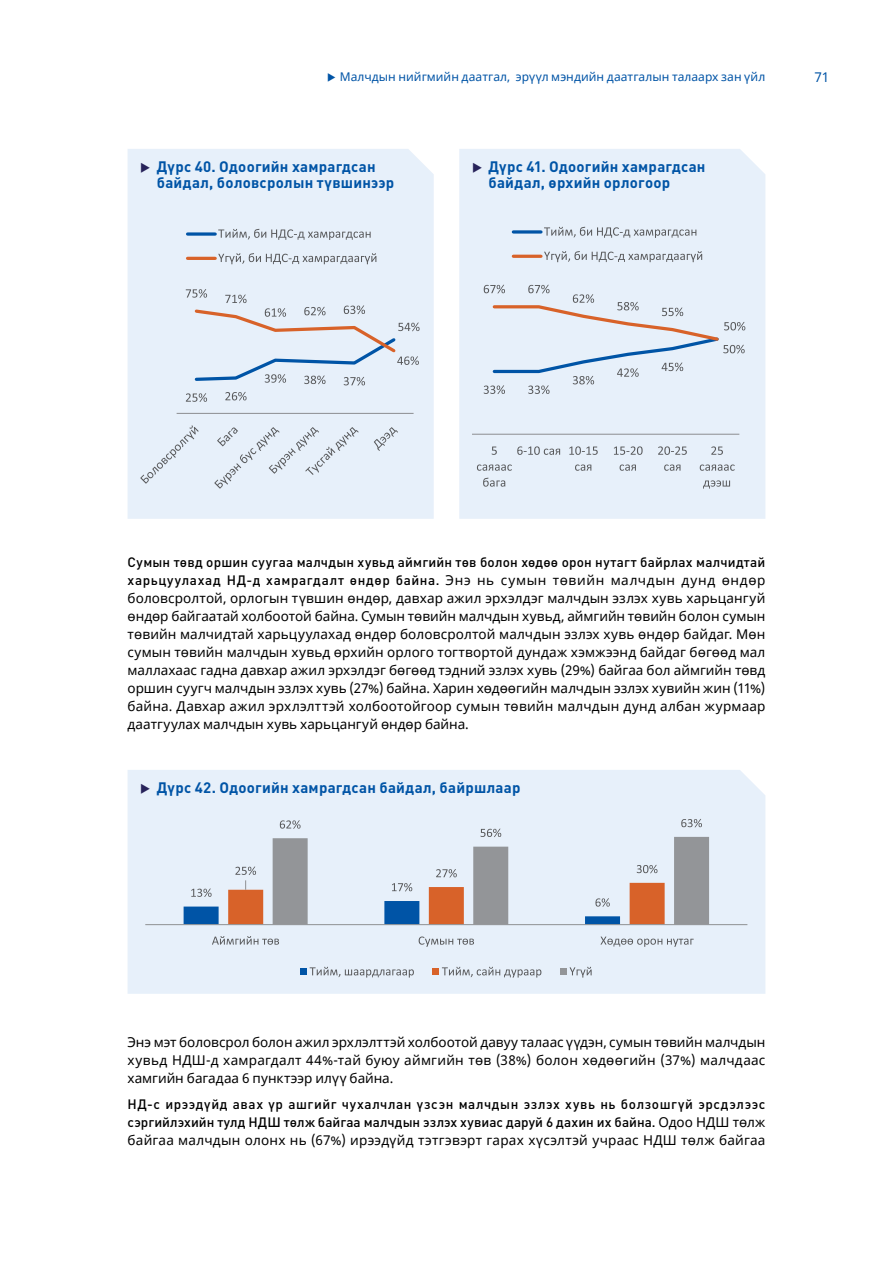
<style>
.page{position:relative;width:893px;height:1263px;background:#fff}
.page>*{position:absolute;margin:0;border:0;box-sizing:border-box;transform-origin:0 0}
.t1{font:700 15px/16.2px "DIN Pro";letter-spacing:.015em;color:#0054a6}
.t2{font:13.5px/18px "Noto Sans";letter-spacing:.015em;color:#000;text-align:justify}
.t3{font:500 13.5px/18px "DIN Pro";letter-spacing:.025em;color:#000}
.t4{font:13.5px "Noto Sans";color:#0054a6}
.t5{font:12px "Noto Sans";color:#0054a6}
.s1{font-family:"Noto Sans";font-weight:400}
</style>
<div class="page">
<div style="left:128px;top:770px;width:637px;height:224px;background:#e7f0fa"></div>
<hr style="left:145px;top:924px;width:602px;height:1px;background:#939598">
<svg style="left:184px;top:819px;width:525px;height:105px;background:#d0d1d7"></svg>
<svg style="left:212px;top:936px;width:67px;height:9px"></svg>
<svg style="left:419px;top:936px;width:55px;height:11px"></svg>
<svg style="left:600px;top:936px;width:94px;height:11px"></svg>
<div style="left:300px;top:968px;width:7px;height:7px;background:#0054a6"></div>
<svg style="left:310px;top:967px;width:104px;height:10px"></svg>
<div style="left:432px;top:968px;width:7px;height:7px;background:#d86229"></div>
<svg style="left:442px;top:967px;width:99px;height:10px"></svg>
<div style="left:559px;top:968px;width:7px;height:7px;background:#939598"></div>
<svg style="left:570px;top:967px;width:22px;height:10px"></svg>
<div style="left:128px;top:149px;width:306px;height:370px;background:#e7f0fa"></div>
<hr style="left:177px;top:413px;width:237px;height:1px;background:#939598">
<svg style="left:186px;top:393px;width:21px;height:9px"></svg>
<svg style="left:225px;top:392px;width:22px;height:8px"></svg>
<svg style="left:186px;top:289px;width:234px;height:97px;background:#dbe3ec"></svg>
<svg style="left:140px;top:425px;width:59px;height:59px;background:#dfe7f1"></svg>
<svg style="left:214px;top:427px;width:145px;height:62px;background:#dde5ef"></svg>
<svg style="left:374px;top:427px;width:24px;height:24px"></svg>
<svg style="left:188px;top:232px;width:27px;height:4px"></svg>
<svg style="left:218px;top:229px;width:153px;height:11px;background:#c7ced6"></svg>
<hr style="left:188px;top:257px;width:27px;height:3px;background:#d86229">
<svg style="left:218px;top:253px;width:158px;height:11px;background:#c7ced6"></svg>
<div style="left:459px;top:149px;width:306px;height:370px;background:#e7f0fa"></div>
<hr style="left:472px;top:434px;width:267px;height:1px;background:#939598">
<svg style="left:484px;top:285px;width:261px;height:109px;background:#dce4ee"></svg>
<svg style="left:492px;top:446px;width:5px;height:9px"></svg>
<svg style="left:477px;top:464px;width:35px;height:7px"></svg>
<svg style="left:483px;top:478px;width:22px;height:9px"></svg>
<svg style="left:517px;top:446px;width:43px;height:9px"></svg>
<svg style="left:569px;top:446px;width:29px;height:9px"></svg>
<svg style="left:575px;top:464px;width:16px;height:7px"></svg>
<svg style="left:614px;top:446px;width:29px;height:9px"></svg>
<svg style="left:620px;top:464px;width:16px;height:7px"></svg>
<svg style="left:658px;top:446px;width:29px;height:9px"></svg>
<svg style="left:664px;top:464px;width:16px;height:7px"></svg>
<svg style="left:711px;top:446px;width:12px;height:9px"></svg>
<svg style="left:700px;top:464px;width:35px;height:7px"></svg>
<svg style="left:703px;top:480px;width:27px;height:9px"></svg>
<svg style="left:513px;top:230px;width:28px;height:4px"></svg>
<svg style="left:544px;top:227px;width:152px;height:11px;background:#c7ced6"></svg>
<hr style="left:513px;top:255px;width:28px;height:3px;background:#d86229">
<svg style="left:544px;top:251px;width:158px;height:11px;background:#c7ced6"></svg>
<svg style="left:141px;top:783px;width:9px;height:10px"></svg>
<svg style="left:141px;top:162px;width:9px;height:10px"></svg>
<svg style="left:473px;top:162px;width:9px;height:10px"></svg>
<p class="t5" style="left:340px;top:69px;width:427px">Малчдын нийгмийн даатгал, эрүүл мэндийн даатгалын талаарх зан үйл</p>
<p class="t4" style="left:814px;top:68px;width:16px">71</p>
<p class="t1" style="left:157px;top:157px;width:239px">Дүрс 40. Одоогийн хамрагдсан байдал, боловсролын түвшинээр</p>
<p class="t1" style="left:488px;top:157px;width:219px">Дүрс 41. Одоогийн хамрагдсан байдал, өрхийн орлогоор</p>
<p class="t3" style="left:128px;top:551px;width:639px">Сумын төвд оршин суугаа малчдын хувьд аймгийн төв болон хөдөө орон нутагт байрлах малчидтай харьцуулахад НД-д хамрагдалт өндөр байна. <span class="s1">Энэ нь сумын төвийн малчдын дунд өндөр</span></p>
<p class="t2" style="left:128px;top:589px;width:639px">боловсролтой, орлогын түвшин өндөр, давхар ажил эрхэлдэг малчдын эзлэх хувь харьцангуй өндөр байгаатай холбоотой байна. Сумын төвийн малчдын хувьд, аймгийн төвийн болон сумын төвийн малчидтай харьцуулахад өндөр боловсролтой малчдын эзлэх хувь өндөр байдаг. Мөн сумын төвийн малчдын хувьд өрхийн орлого тогтвортой дундаж хэмжээнд байдаг бөгөөд мал маллахаас гадна давхар ажил эрхэлдэг бөгөөд тэдний эзлэх хувь (29%) байгаа бол аймгийн төвд оршин суугч малчдын эзлэх хувь (27%) байна. Харин хөдөөгийн малчдын эзлэх хувийн жин (11%) байна. Давхар ажил эрхлэлттэй холбоотойгоор сумын төвийн малчдын дунд албан журмаар даатгуулах малчдын хувь харьцангуй өндөр байна.</p>
<p class="t1" style="left:157px;top:778px;width:365px">Дүрс 42. Одоогийн хамрагдсан байдал, байршлаар</p>
<p class="t2" style="left:128px;top:1033px;width:639px">Энэ мэт боловсрол болон ажил эрхлэлттэй холбоотой давуу талаас үүдэн, сумын төвийн малчдын хувьд НДШ-д хамрагдалт 44%-тай буюу аймгийн төв (38%) болон хөдөөгийн (37%) малчдаас хамгийн багадаа 6 пунктээр илүү байна.</p>
<p class="t3" style="left:128px;top:1094px;width:639px">НД-с ирээдүйд авах үр ашгийг чухалчлан үзсэн малчдын эзлэх хувь нь болзошгүй эрсдэлээс сэргийлэхийн тулд НДШ төлж байгаа малчдын эзлэх хувиас даруй 6 дахин их байна. <span class="s1">Одоо НДШ төлж</span></p>
<p class="t2" style="left:128px;top:1132px;width:639px">байгаа малчдын олонх нь (67%) ирээдүйд тэтгэвэрт гарах хүсэлтэй учраас НДШ төлж байгаа</p>
</div>
